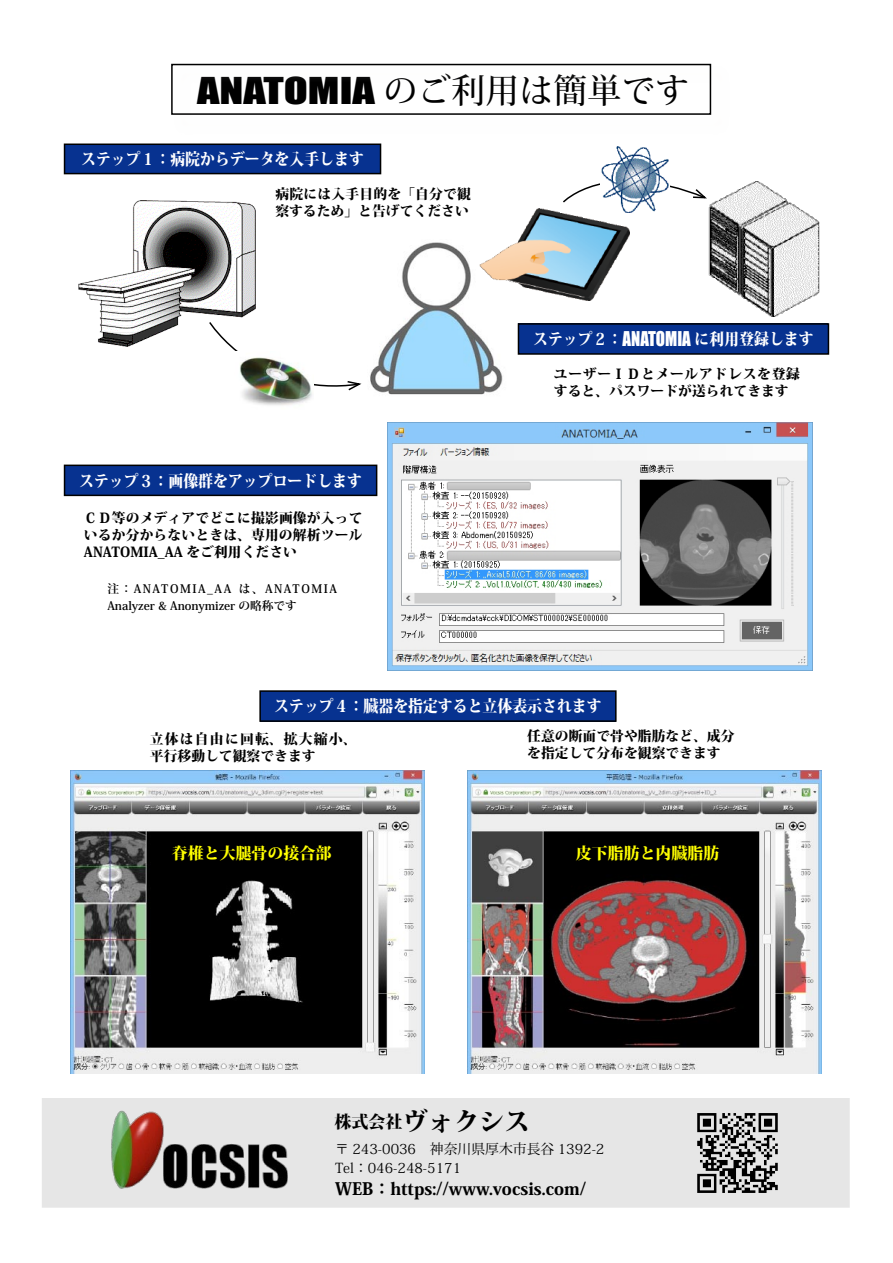
<style>
.page{position:relative;width:893px;height:1263px;background:#fff}
.page>*{position:absolute;margin:0;border:0;box-sizing:border-box;transform-origin:0 0}
.t1{font:500 34.05px "Koz Min Pro";color:#000}
.t2{font:800 25.5px "Koz Min Pro";color:#000}
.t3{font:18.75px "Impact";color:#fff;scale:.91 1}
.t4{font:800 16.95px "Koz Min Pro";color:#000}
.t5{font:800 16.35px "Koz Min Pro";color:#fff;scale:.91 1}
.t6{font:800 15.9px "Koz Min Pro";color:#ff0}
.t7{font:800 13.8px/17px "Koz Min Pro";color:#000}
.t8{font:13.8px/19.2px "Koz Min Pro";color:#000}
.t9{font:800 13.8px/17px "Koz Min Pro";letter-spacing:.05em;color:#000}
.t10{font:700 11.7px/17px "Koz Min Pro";color:#000}
.t11{font:700 11.7px "Koz Min Pro";letter-spacing:.13em;color:#000}
.s1{font-family:"Impact";font-weight:400}
.s2{font-size:16.95px}
</style>
<div class="page">
<img style="left:370px;top:242px;width:148px;height:153px">
<div style="left:42px;top:1098px;width:808px;height:110px;background:#e6e6e6"></div>
<img style="left:479px;top:208px;width:150px;height:93px">
<img style="left:687px;top:1102px;width:101px;height:101px">
<div style="left:65px;top:465px;width:312px;height:30px;background:#073290"></div>
<div style="left:64px;top:465px;width:313px;height:31px;border:2px solid #000"></div>
<div style="left:65px;top:144px;width:316px;height:30px;background:#073290"></div>
<div style="left:64px;top:144px;width:317px;height:30px;border:2px solid #000"></div>
<div style="left:518px;top:324px;width:310px;height:30px;background:#073290"></div>
<div style="left:518px;top:323px;width:311px;height:32px;border:2px solid #000"></div>
<div style="left:260px;top:691px;width:356px;height:30px;background:#073290"></div>
<div style="left:259px;top:690px;width:358px;height:32px;border:2px solid #000"></div>
<svg style="left:231px;top:347px;width:131px;height:44px"></svg>
<img style="left:235px;top:351px;width:78px;height:55px">
<svg style="left:563px;top:183px;width:144px;height:20px"></svg>
<img style="left:388px;top:422px;width:424px;height:249px">
<img style="left:468px;top:771px;width:354px;height:302px">
<img style="left:70px;top:771px;width:354px;height:302px">
<img style="left:78px;top:200px;width:177px;height:147px">
<div style="left:171px;top:64px;width:540px;height:51px;border:2px solid #000"></div>
<img style="left:708px;top:182px;width:112px;height:135px">
<img style="left:600px;top:146px;width:70px;height:67px">
<img style="left:110px;top:1108px;width:180px;height:83px">
<h1 class="t1" style="left:197px;top:66px;width:494px"><span class="s1">ANATOMIA</span> のご利用は簡単です</h1>
<p class="t5" style="left:81px;top:147px;width:312px">ステップ１：病院からデータを入手します</p>
<p class="t7" style="left:275px;top:185px;width:197px">病院には入手目的を「自分で観察するため」と告げてください</p>
<p class="t5" style="left:79px;top:468px;width:312px">ステップ３：画像群をアップロードします</p>
<p class="t7" style="left:84px;top:509px;width:280px;text-align:justify">ＣＤ等のメディアでどこに撮影画像が入っているか分からないときは、専用の解析ツールANATOMIA_AA をご利用ください</p>
<p class="t10" style="left:107px;top:580px;width:191px">注：ANATOMIA_AA<br>Analyzer &amp; Anonymizer の略称です</p>
<p class="t11" style="left:239px;top:580px;width:100px">は、ANATOMIA</p>
<p class="t5" style="left:533px;top:327px;width:100px">ステップ２：</p>
<p class="t5" style="left:695px;top:327px;width:132px">に利用登録します</p>
<h3 class="t3" style="left:622px;top:324px;width:77px">ANATOMIA</h3>
<p class="t9" style="left:554px;top:365px;width:248px">ユーザーＩＤとメールアドレスを登録すると、パスワードが送られてきます</p>
<p class="t5" style="left:274px;top:694px;width:361px">ステップ４：臓器を指定すると立体表示されます</p>
<p class="t7" style="left:150px;top:729px;width:208px">立体は自由に回転、拡大縮小、平行移動して観察できます</p>
<p class="t6" style="left:172px;top:841px;width:161px">脊椎と大腿骨の接合部</p>
<p class="t7" style="left:527px;top:726px;width:209px">任意の断面で骨や脂肪など、成分を指定して分布を観察できます</p>
<p class="t6" style="left:576px;top:841px;width:145px">皮下脂肪と内臓脂肪</p>
<h2 class="t2" style="left:334px;top:1103px;width:197px"><span class="s2">株式会社</span>ヴォクシス</h2>
<p class="t8" style="left:335px;top:1139px;width:271px">〒 243-0036　神奈川県厚木市長谷 1392-2<br>Tel：046-248-5171</p>
<p class="t4" style="left:335px;top:1176px;width:252px">WEB：https://www.vocsis.com/</p>
</div>
